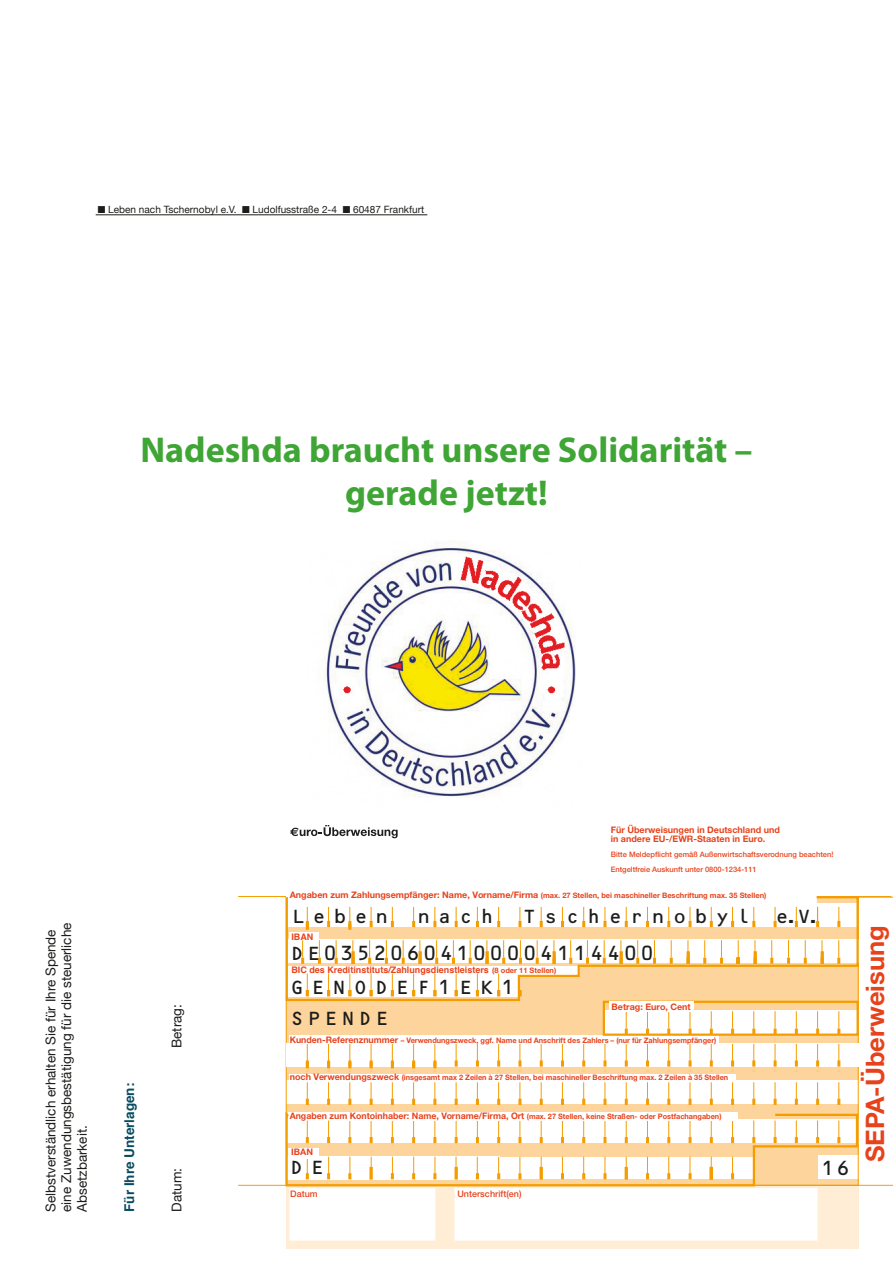
<style>
.page{position:relative;width:893px;height:1263px;background:#fff}
.page>*{position:absolute;margin:0;border:0;box-sizing:border-box;transform-origin:0 0}
.t1{font:700 36px/43.2px "Myriad Pro";color:#3fa535;text-align:center}
.t2{font:700 25.5px "Helvetica Neue";color:#e7421c}
.t3{font:19.5px/36.6px "OCRB";letter-spacing:.14em;color:#1d1d1b}
.t4{font:19.5px "OCRB";letter-spacing:.25em;color:#1d1d1b}
.t5{font:19.5px "OCRB";letter-spacing:.36em;color:#1d1d1b}
.t6{font:13.5px/15.8px "Helvetica Neue";color:#1d1d1b}
.t7{font:700 13.5px "Helvetica";color:#094b61}
.t8{font:10.05px "Helvetica Neue";color:#1d1d1b}
.t9{font:700 9px/9px "Helvetica Neue";color:#e7421c}
.t10{font:700 9px "Helvetica";color:#e7421c}
.t11{font:500 9px "Helvetica Neue";color:#e7421c}
.t12{font:700 7.5px "Helvetica Neue";color:#e7421c}
.t13{font:500 7.5px/15px "Helvetica Neue";color:#e7421c}
.s1{font-size:9px}
</style>
<div class="page">
<hr style="left:96px;top:214px;width:331px;height:1px;background:#1d1d1b">
<div style="left:286px;top:1185px;width:572px;height:64px;background:#ffedd5"></div>
<div style="left:289px;top:1188px;width:146px;height:52px;background:#fff"></div>
<div style="left:454px;top:1188px;width:363px;height:52px;background:#fff"></div>
<hr style="left:238px;top:896px;width:653px;height:1px;background:#f59d00">
<svg style="left:290px;top:825px;width:108px;height:13px"></svg>
<hr style="left:818px;top:897px;width:75px;height:1px;background:#f59d00">
<hr style="left:238px;top:1185px;width:655px;height:1px;background:#f59d00">
<svg style="left:284px;top:895px;width:576px;height:292px"></svg>
<svg style="left:318px;top:940px;width:3px;height:24px"></svg>
<svg style="left:335px;top:940px;width:3px;height:24px"></svg>
<svg style="left:351px;top:940px;width:3px;height:11px"></svg>
<svg style="left:368px;top:940px;width:3px;height:24px"></svg>
<svg style="left:385px;top:940px;width:3px;height:24px"></svg>
<svg style="left:402px;top:940px;width:3px;height:24px"></svg>
<svg style="left:418px;top:940px;width:3px;height:11px"></svg>
<svg style="left:435px;top:940px;width:3px;height:24px"></svg>
<svg style="left:452px;top:940px;width:3px;height:24px"></svg>
<svg style="left:469px;top:940px;width:3px;height:24px"></svg>
<svg style="left:485px;top:940px;width:3px;height:11px"></svg>
<svg style="left:502px;top:940px;width:3px;height:24px"></svg>
<svg style="left:519px;top:940px;width:3px;height:24px"></svg>
<svg style="left:536px;top:940px;width:3px;height:24px"></svg>
<svg style="left:552px;top:940px;width:3px;height:11px"></svg>
<svg style="left:569px;top:940px;width:3px;height:24px"></svg>
<svg style="left:586px;top:940px;width:3px;height:24px"></svg>
<svg style="left:603px;top:940px;width:3px;height:24px"></svg>
<svg style="left:619px;top:940px;width:3px;height:11px"></svg>
<svg style="left:636px;top:940px;width:3px;height:24px"></svg>
<svg style="left:653px;top:940px;width:3px;height:24px"></svg>
<svg style="left:670px;top:940px;width:3px;height:24px"></svg>
<svg style="left:703px;top:940px;width:3px;height:24px"></svg>
<svg style="left:720px;top:940px;width:3px;height:24px"></svg>
<svg style="left:737px;top:940px;width:3px;height:24px"></svg>
<svg style="left:770px;top:940px;width:3px;height:24px"></svg>
<svg style="left:787px;top:940px;width:3px;height:24px"></svg>
<svg style="left:804px;top:940px;width:3px;height:24px"></svg>
<svg style="left:837px;top:940px;width:3px;height:24px"></svg>
<svg style="left:351px;top:951px;width:4px;height:13px"></svg>
<svg style="left:418px;top:951px;width:4px;height:13px"></svg>
<svg style="left:485px;top:951px;width:4px;height:13px"></svg>
<svg style="left:552px;top:951px;width:4px;height:13px"></svg>
<svg style="left:619px;top:951px;width:4px;height:13px"></svg>
<svg style="left:686px;top:940px;width:4px;height:24px"></svg>
<svg style="left:753px;top:940px;width:4px;height:24px"></svg>
<svg style="left:820px;top:940px;width:4px;height:24px"></svg>
<svg style="left:710px;top:1157px;width:3px;height:22px"></svg>
<svg style="left:306px;top:1157px;width:3px;height:22px"></svg>
<svg style="left:327px;top:1157px;width:3px;height:22px"></svg>
<svg style="left:348px;top:1157px;width:3px;height:22px"></svg>
<svg style="left:391px;top:1157px;width:3px;height:22px"></svg>
<svg style="left:412px;top:1157px;width:3px;height:22px"></svg>
<svg style="left:433px;top:1157px;width:3px;height:22px"></svg>
<svg style="left:476px;top:1157px;width:3px;height:22px"></svg>
<svg style="left:497px;top:1157px;width:3px;height:22px"></svg>
<svg style="left:518px;top:1157px;width:3px;height:22px"></svg>
<svg style="left:561px;top:1157px;width:3px;height:22px"></svg>
<svg style="left:582px;top:1157px;width:3px;height:22px"></svg>
<svg style="left:603px;top:1157px;width:3px;height:22px"></svg>
<svg style="left:646px;top:1157px;width:3px;height:22px"></svg>
<svg style="left:667px;top:1157px;width:3px;height:22px"></svg>
<svg style="left:689px;top:1157px;width:3px;height:22px"></svg>
<svg style="left:837px;top:1120px;width:3px;height:23px"></svg>
<svg style="left:731px;top:1157px;width:3px;height:22px"></svg>
<svg style="left:816px;top:1120px;width:3px;height:23px"></svg>
<svg style="left:774px;top:1120px;width:3px;height:23px"></svg>
<svg style="left:752px;top:1120px;width:3px;height:23px"></svg>
<svg style="left:731px;top:1120px;width:3px;height:23px"></svg>
<svg style="left:710px;top:1120px;width:3px;height:23px"></svg>
<svg style="left:689px;top:1120px;width:3px;height:23px"></svg>
<svg style="left:667px;top:1120px;width:3px;height:23px"></svg>
<svg style="left:646px;top:1120px;width:3px;height:23px"></svg>
<svg style="left:625px;top:1120px;width:3px;height:23px"></svg>
<svg style="left:603px;top:1120px;width:3px;height:23px"></svg>
<svg style="left:582px;top:1120px;width:3px;height:23px"></svg>
<svg style="left:561px;top:1120px;width:3px;height:23px"></svg>
<svg style="left:540px;top:1120px;width:3px;height:23px"></svg>
<svg style="left:518px;top:1120px;width:3px;height:23px"></svg>
<svg style="left:497px;top:1120px;width:3px;height:23px"></svg>
<svg style="left:306px;top:1120px;width:3px;height:23px"></svg>
<svg style="left:327px;top:1120px;width:3px;height:23px"></svg>
<svg style="left:348px;top:1120px;width:3px;height:23px"></svg>
<svg style="left:391px;top:1120px;width:3px;height:23px"></svg>
<svg style="left:370px;top:1120px;width:3px;height:23px"></svg>
<svg style="left:412px;top:1120px;width:3px;height:23px"></svg>
<svg style="left:837px;top:1011px;width:3px;height:22px"></svg>
<svg style="left:816px;top:1011px;width:3px;height:22px"></svg>
<svg style="left:795px;top:1011px;width:3px;height:22px"></svg>
<svg style="left:774px;top:1011px;width:3px;height:22px"></svg>
<svg style="left:752px;top:1011px;width:3px;height:22px"></svg>
<svg style="left:731px;top:1011px;width:3px;height:22px"></svg>
<svg style="left:710px;top:1011px;width:3px;height:22px"></svg>
<svg style="left:689px;top:1011px;width:3px;height:22px"></svg>
<svg style="left:667px;top:1011px;width:3px;height:22px"></svg>
<svg style="left:391px;top:1082px;width:3px;height:23px"></svg>
<svg style="left:412px;top:1082px;width:3px;height:23px"></svg>
<svg style="left:433px;top:1082px;width:3px;height:23px"></svg>
<svg style="left:455px;top:1082px;width:3px;height:23px"></svg>
<svg style="left:476px;top:1082px;width:3px;height:23px"></svg>
<svg style="left:518px;top:1082px;width:3px;height:23px"></svg>
<svg style="left:540px;top:1082px;width:3px;height:23px"></svg>
<svg style="left:561px;top:1082px;width:3px;height:23px"></svg>
<svg style="left:582px;top:1082px;width:3px;height:23px"></svg>
<svg style="left:603px;top:1082px;width:3px;height:23px"></svg>
<svg style="left:625px;top:1082px;width:3px;height:23px"></svg>
<svg style="left:646px;top:1082px;width:3px;height:23px"></svg>
<svg style="left:667px;top:1082px;width:3px;height:23px"></svg>
<svg style="left:689px;top:1082px;width:3px;height:23px"></svg>
<svg style="left:710px;top:1082px;width:3px;height:23px"></svg>
<svg style="left:731px;top:1082px;width:3px;height:23px"></svg>
<svg style="left:752px;top:1082px;width:3px;height:23px"></svg>
<svg style="left:774px;top:1082px;width:3px;height:23px"></svg>
<svg style="left:795px;top:1082px;width:3px;height:23px"></svg>
<svg style="left:816px;top:1082px;width:3px;height:23px"></svg>
<svg style="left:837px;top:1082px;width:3px;height:23px"></svg>
<svg style="left:306px;top:1082px;width:3px;height:23px"></svg>
<svg style="left:370px;top:1082px;width:3px;height:23px"></svg>
<svg style="left:348px;top:1082px;width:3px;height:23px"></svg>
<svg style="left:327px;top:1082px;width:3px;height:23px"></svg>
<svg style="left:497px;top:1082px;width:3px;height:23px"></svg>
<div style="left:603px;top:1001px;width:256px;height:35px;border:2px solid #f59d00"></div>
<div style="left:609px;top:1001px;width:85px;height:10px;background:#fff"></div>
<img style="left:319px;top:542px;width:257px;height:255px">
<h3 class="t8" style="left:98px;top:202px;width:328px">■ Leben nach Tschernobyl e.V. ■ Ludolfusstraße 2-4 ■ 60487 Frankfurt</h3>
<h1 class="t1" style="left:140px;top:427px;width:614px">Nadeshda braucht unsere Solidarität – gerade jetzt!</h1>
<h3 class="t6" style="left:43px;top:1212px;width:291px;rotate:-90deg">Selbstverständlich erhalten Sie für Ihre Spende eine Zuwendungsbestätigung für die steuerliche<br>Absetzbarkeit.</h3>
<h3 class="t7" style="left:118px;top:1212px;width:131px;rotate:-90deg">Für Ihre Unterlagen:</h3>
<h3 class="t6" style="left:169px;top:1048px;width:45px;rotate:-90deg">Betrag:</h3>
<h3 class="t6" style="left:169px;top:1212px;width:45px;rotate:-90deg">Datum:</h3>
<p class="t9" style="left:611px;top:825px;width:171px">Für Überweisungen in Deutschland und in andere EU-/EWR-Staaten in Euro.</p>
<p class="t13" style="left:611px;top:847px;width:224px">Bitte Meldepflicht gemäß Außenwirtschaftsverodnung beachten!<br>Entgeltfreie Auskunft unter 0800-1234-111</p>
<p class="t12" style="left:290px;top:890px;width:478px"><span class="s1">Angaben zum Zahlungsempfänger: Name, Vorname/Firma</span> (max. 27 Stellen, bei maschineller Beschriftung max. 35 Stellen)</p>
<h3 class="t3" style="left:290px;top:898px;width:532px;text-indent:232px">Tschernobyl e.V.<br>DE03520604100004114400</h3>
<h3 class="t5" style="left:290px;top:976px;width:226px">GENODEF1EK1</h3>
<h3 class="t4" style="left:291px;top:906px;width:99px">Leben</h3>
<h3 class="t4" style="left:417px;top:906px;width:79px">nach</h3>
<p class="t10" style="left:291px;top:929px;width:23px">IBAN</p>
<p class="t10" style="left:291px;top:963px;width:199px">BIC des Kreditinstituts/Zahlungsdienstleisters</p>
<p class="t12" style="left:492px;top:966px;width:66px">(8 oder 11 Stellen)</p>
<h3 class="t4" style="left:290px;top:1007px;width:100px">SPENDE</h3>
<p class="t9" style="left:611px;top:1001px;width:81px">Betrag: Euro, Cent</p>
<p class="t12" style="left:290px;top:1036px;width:428px"><span class="s1">Kunden-Referenznummer</span> – Verwendungszweck, ggf. Name und Anschrift des Zahlers – (nur für Zahlungsempfänger)</p>
<p class="t12" style="left:290px;top:1073px;width:440px"><span class="s1">noch Verwendungszweck</span> (insgesamt max 2 Zeilen à 27 Stellen, bei maschineller Beschriftung max. 2 Zeilen à 35 Stellen</p>
<p class="t12" style="left:290px;top:1111px;width:433px"><span class="s1">Angaben zum Kontoinhaber: Name, Vorname/Firma, Ort</span> (max. 27 Stellen, keine Straßen- oder Postfachangaben)</p>
<p class="t9" style="left:291px;top:1147px;width:23px">IBAN</p>
<h3 class="t4" style="left:290px;top:1157px;width:37px">D E</h3>
<p class="t11" style="left:290px;top:1189px;width:29px">Datum</p>
<p class="t11" style="left:457px;top:1189px;width:66px">Unterschrift(en)</p>
<h3 class="t4" style="left:821px;top:1157px;width:31px">16</h3>
<h2 class="t2" style="left:859px;top:1162px;width:238px;rotate:-90deg">SEPA-Überweisung</h2>
</div>
